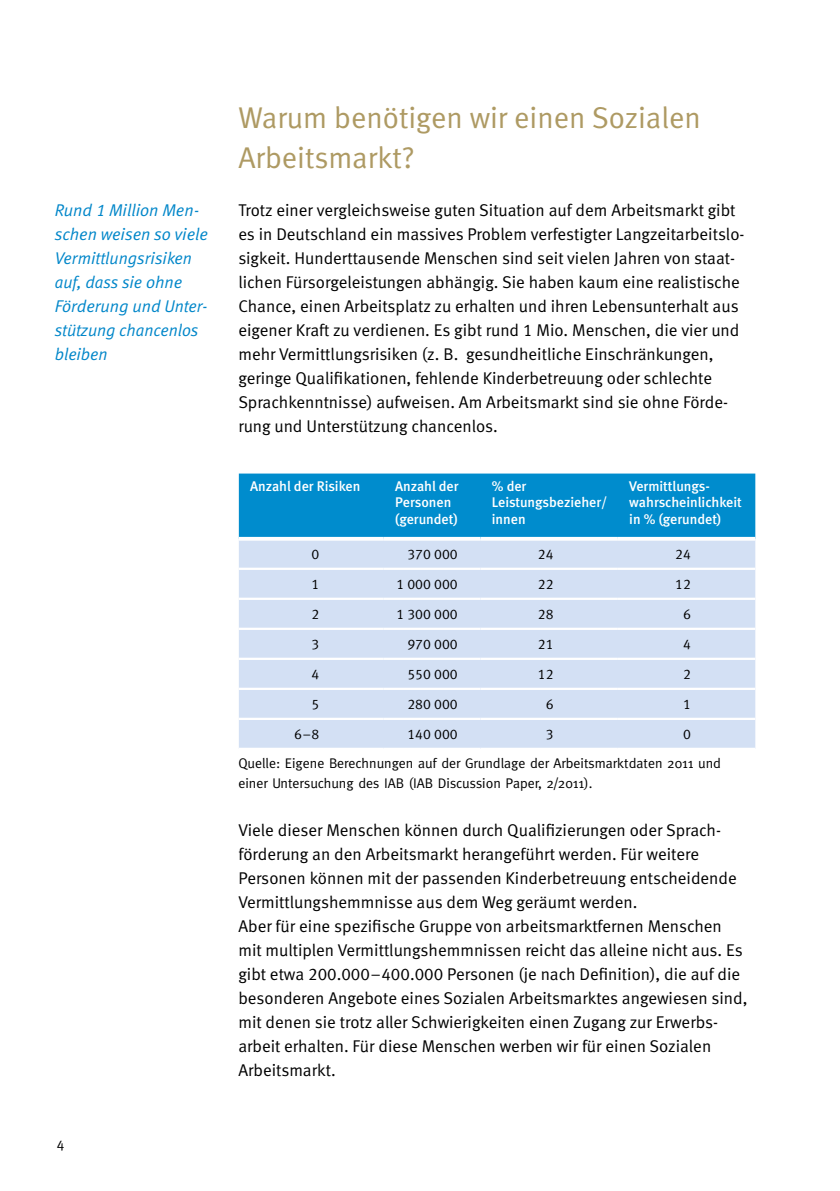
<style>
.page{position:relative;width:840px;height:1191px;background:#fff}
.page>*{position:absolute;margin:0;border:0;box-sizing:border-box;transform-origin:0 0}
.t1{font:30px/40px "Meta Normal";color:#ae9a63}
.t2{font:17px/24px "Meta Normal LF";color:#000}
.t3{font:italic 17px/24px "Meta Normal LF";color:#0086c9}
.t4{font:14px/20px "Meta";color:#000}
.t5{font:14px/16.8px "Meta Medium LF";color:#fff}
.t6{font:14px "Meta Normal LF";color:#000}
</style>
<div class="page">
<div style="left:239px;top:473px;width:515px;height:64px;background:#008ccd"></div>
<div style="left:239px;top:540px;width:515px;height:207px;background:#d3e0f4"></div>
<hr style="left:239px;top:567px;width:144px;height:3px;background:#fff">
<hr style="left:383px;top:567px;width:97px;height:3px;background:#fff">
<hr style="left:480px;top:567px;width:137px;height:3px;background:#fff">
<hr style="left:617px;top:567px;width:137px;height:3px;background:#fff">
<hr style="left:239px;top:597px;width:144px;height:3px;background:#fff">
<hr style="left:383px;top:597px;width:97px;height:3px;background:#fff">
<hr style="left:480px;top:597px;width:137px;height:3px;background:#fff">
<hr style="left:617px;top:597px;width:137px;height:3px;background:#fff">
<hr style="left:239px;top:627px;width:144px;height:3px;background:#fff">
<hr style="left:383px;top:627px;width:97px;height:3px;background:#fff">
<hr style="left:480px;top:627px;width:137px;height:3px;background:#fff">
<hr style="left:617px;top:627px;width:137px;height:3px;background:#fff">
<hr style="left:239px;top:657px;width:144px;height:3px;background:#fff">
<hr style="left:383px;top:657px;width:97px;height:3px;background:#fff">
<hr style="left:480px;top:657px;width:137px;height:3px;background:#fff">
<hr style="left:617px;top:657px;width:137px;height:3px;background:#fff">
<hr style="left:239px;top:687px;width:144px;height:3px;background:#fff">
<hr style="left:383px;top:687px;width:97px;height:3px;background:#fff">
<hr style="left:480px;top:687px;width:137px;height:3px;background:#fff">
<hr style="left:617px;top:687px;width:137px;height:3px;background:#fff">
<hr style="left:239px;top:717px;width:144px;height:3px;background:#fff">
<hr style="left:383px;top:717px;width:97px;height:3px;background:#fff">
<hr style="left:480px;top:717px;width:137px;height:3px;background:#fff">
<hr style="left:617px;top:717px;width:137px;height:3px;background:#fff">
<p class="t3" style="left:55px;top:198px;width:155px">Rund 1 Million Men&shy;schen weisen so viele<br>Vermittlungsrisiken auf, dass sie ohne<br>Förderung und Unter&shy;stützung chancenlos bleiben</p>
<p class="t4" style="left:57px;top:1133px;width:9px">4</p>
<h1 class="t1" style="left:238px;top:97px;width:463px">Warum benötigen wir einen Sozialen<br>Arbeitsmarkt?</h1>
<p class="t2" style="left:238px;top:198px;width:507px">Trotz einer vergleichsweise guten Situation auf dem Arbeitsmarkt gibt es in Deutschland ein massives Problem verfestigter Langzeitarbeitslo&shy;sigkeit. Hunderttausende Menschen sind seit vielen Jahren von staat&shy;lichen Fürsorgeleistungen abhängig. Sie haben kaum eine realistische Chance, einen Arbeitsplatz zu erhalten und ihren Lebensunterhalt aus eigener Kraft zu verdienen. Es gibt rund 1 Mio. Menschen, die vier und mehr Vermittlungsrisiken (z. B. gesundheitliche Einschränkungen, geringe Qualifikationen, fehlende Kinderbetreuung oder schlechte Sprachkenntnisse) aufweisen. Am Arbeitsmarkt sind sie ohne Förde&shy;rung und Unterstützung chancenlos.</p>
<p class="t5" style="left:250px;top:477px;width:112px">Anzahl der Risiken</p>
<p class="t5" style="left:395px;top:477px;width:65px">Anzahl der<br>Personen (gerundet)</p>
<p class="t5" style="left:491px;top:477px;width:117px">% der<br>Leistungsbezieher/ innen</p>
<p class="t5" style="left:629px;top:477px;width:114px">Vermittlungs&shy;wahrscheinlichkeit in % (gerundet)</p>
<p class="t6" style="left:311px;top:546px;width:9px">0</p>
<p class="t6" style="left:407px;top:546px;width:52px">370 000</p>
<p class="t6" style="left:537px;top:546px;width:17px">24</p>
<p class="t6" style="left:675px;top:546px;width:17px">24</p>
<p class="t6" style="left:311px;top:576px;width:9px">1</p>
<p class="t6" style="left:396px;top:576px;width:63px">1 000 000</p>
<p class="t6" style="left:537px;top:576px;width:17px">22</p>
<p class="t6" style="left:675px;top:576px;width:17px">12</p>
<p class="t6" style="left:311px;top:606px;width:9px">2</p>
<p class="t6" style="left:396px;top:606px;width:63px">1 300 000</p>
<p class="t6" style="left:537px;top:606px;width:17px">28</p>
<p class="t6" style="left:682px;top:606px;width:9px">6</p>
<p class="t6" style="left:311px;top:636px;width:9px">3</p>
<p class="t6" style="left:407px;top:636px;width:52px">970 000</p>
<p class="t6" style="left:537px;top:636px;width:17px">21</p>
<p class="t6" style="left:682px;top:636px;width:9px">4</p>
<p class="t6" style="left:311px;top:666px;width:9px">4</p>
<p class="t6" style="left:407px;top:666px;width:52px">550 000</p>
<p class="t6" style="left:537px;top:666px;width:17px">12</p>
<p class="t6" style="left:682px;top:666px;width:9px">2</p>
<p class="t6" style="left:311px;top:696px;width:9px">5</p>
<p class="t6" style="left:407px;top:696px;width:52px">280 000</p>
<p class="t6" style="left:545px;top:696px;width:9px">6</p>
<p class="t6" style="left:682px;top:696px;width:9px">1</p>
<p class="t6" style="left:294px;top:726px;width:27px">6–8</p>
<p class="t6" style="left:407px;top:726px;width:52px">140 000</p>
<p class="t6" style="left:545px;top:726px;width:9px">3</p>
<p class="t6" style="left:682px;top:726px;width:9px">0</p>
<p class="t4" style="left:238px;top:753px;width:484px">Quelle: Eigene Berechnungen auf der Grundlage der Arbeitsmarktdaten 2011 und einer Untersuchung des IAB (IAB Discussion Paper, 2/2011).</p>
<p class="t2" style="left:238px;top:818px;width:510px">Viele dieser Menschen können durch Qualifizierungen oder Sprach&shy;förderung an den Arbeitsmarkt herangeführt werden. Für weitere Personen können mit der passenden Kinderbetreuung entscheidende Vermittlungshemmnisse aus dem Weg geräumt werden.<br>Aber für eine spezifische Gruppe von arbeitsmarktfernen Menschen mit multiplen Vermittlungshemmnissen reicht das alleine nicht aus. Es gibt etwa 200.000–400.000 Personen (je nach Definition), die auf die besonderen Angebote eines Sozialen Arbeitsmarktes angewiesen sind, mit denen sie trotz aller Schwierigkeiten einen Zugang zur Erwerbs&shy;arbeit erhalten. Für diese Menschen werben wir für einen Sozialen Arbeitsmarkt.</p>
</div>
